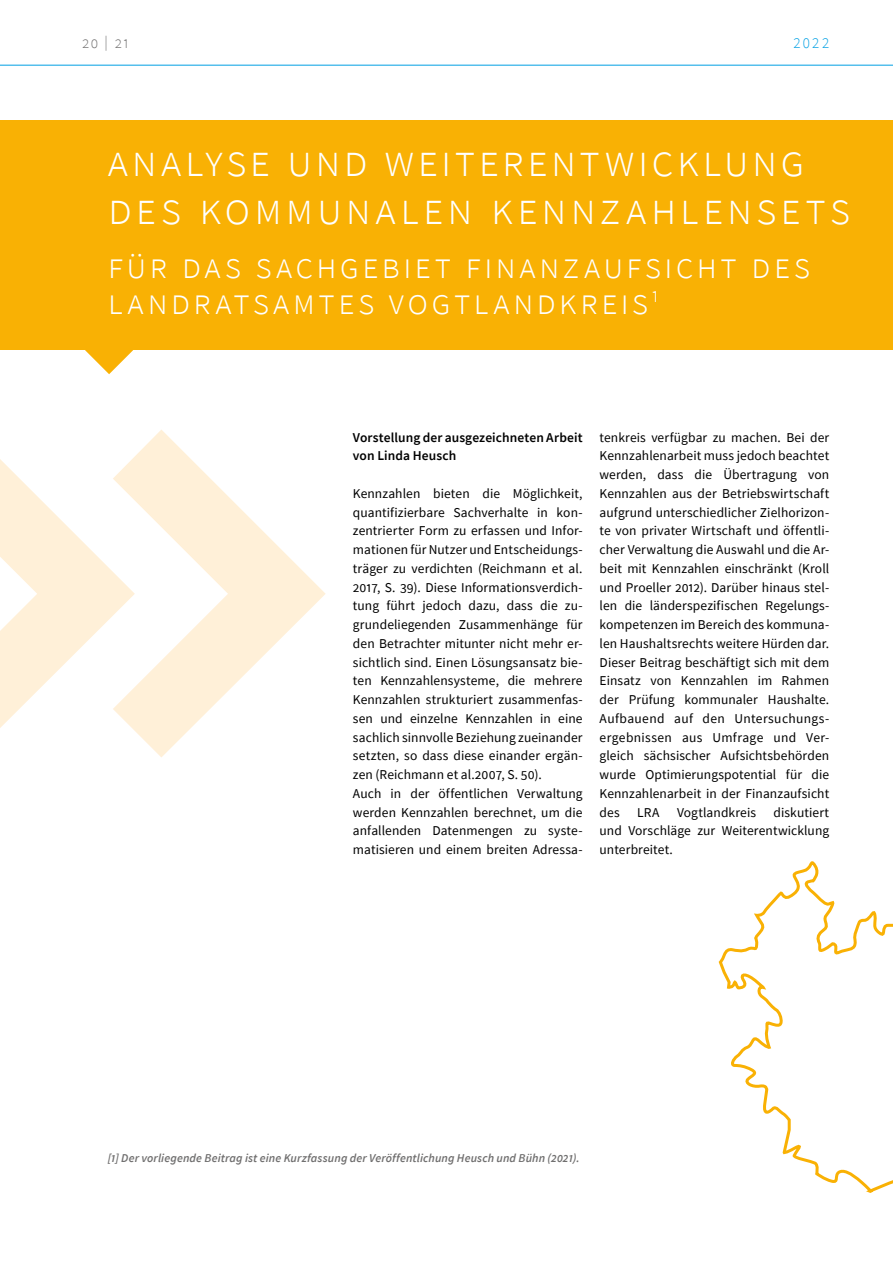
<style>
.page{position:relative;width:893px;height:1263px;background:#fff}
.page>*{position:absolute;margin:0;border:0;box-sizing:border-box;transform-origin:0 0}
.t1{font:300 45px/48px "Source Sans Pro";letter-spacing:.07em;color:#fff}
.t2{font:300 36px/36px "Source Sans Pro";letter-spacing:.085em;color:#fff}
.t3{font:300 15px "Source Sans Pro";color:#706f6f}
.t4{font:300 15px "Source Sans Pro";color:#009fe3}
.t5{font:13.5px/18.8px "Source Sans Pro";letter-spacing:.005em;color:#000;text-align:justify}
.t6{font:600 13.5px/18.8px "Source Sans Pro";letter-spacing:.01em;color:#000}
.t7{font:italic 600 12px "Source Sans Pro";letter-spacing:.01em;color:#706f6f}
</style>
<div class="page">
<svg style="left:0;top:64px;width:893px;height:2px;background:#7fcef0"></svg>
<div style="left:0;top:120px;width:893px;height:230px;background:#f9b104"></div>
<svg style="left:85px;top:350px;width:48px;height:24px"></svg>
<svg style="left:0;top:430px;width:326px;height:327px"></svg>
<svg style="left:718px;top:861px;width:175px;height:332px"></svg>
<p class="t3" style="left:82px;top:34px;width:48px">20 | 21</p>
<p class="t4" style="left:793px;top:34px;width:37px">2022</p>
<h1 class="t1" style="left:108px;top:137px;width:744px">analyse und weiterentwicklung des kommunalen kennzahlensets</h1>
<h2 class="t2" style="left:108px;top:248px;width:704px">für das sachgebiet finanzaufsicht des landratsamtes vogtlandkreis<sup>1</sup></h2>
<p class="t6" style="left:353px;top:427px;width:231px">Vorstellung der ausgezeichneten Arbeit von Linda Heusch</p>
<p class="t5" style="left:353px;top:484px;width:231px;text-align:left">Kennzahlen bieten die Möglichkeit, quantifizierbare Sachverhalte in kon&shy;zentrierter Form zu erfassen und Infor&shy;mationen für Nutzer und Entscheidungs&shy;träger zu verdichten (Reichmann et al.<br>2017, S. 39). Diese Informationsverdich&shy;tung führt jedoch dazu, dass die zu&shy;grundeliegenden Zusammenhänge für den Betrachter mitunter nicht mehr er&shy;sichtlich sind. Einen Lösungsansatz bie&shy;ten Kennzahlensysteme, die mehrere Kennzahlen strukturiert zusammenfas&shy;sen und einzelne Kennzahlen in eine sachlich sinnvolle Beziehung zueinander setzten, so dass diese einander ergän&shy;zen (Reichmann et al.2007, S. 50).<br>Auch in der öffentlichen Verwaltung werden Kennzahlen berechnet, um die anfallenden Datenmengen zu syste&shy;matisieren und einem breiten Adressa-</p>
<p class="t5" style="left:600px;top:428px;width:231px">tenkreis verfügbar zu machen. Bei der Kennzahlenarbeit muss jedoch beachtet werden, dass die Übertragung von Kennzahlen aus der Betriebswirtschaft aufgrund unterschiedlicher Zielhorizon&shy;te von privater Wirtschaft und öffentli&shy;cher Verwaltung die Auswahl und die Ar&shy;beit mit Kennzahlen einschränkt (Kroll und Proeller 2012). Darüber hinaus stel&shy;len die länderspezifischen Regelungs&shy;kompetenzen im Bereich des kommuna&shy;len Haushaltsrechts weitere Hürden dar.<br>Dieser Beitrag beschäftigt sich mit dem Einsatz von Kennzahlen im Rahmen der Prüfung kommunaler Haushalte.<br>Aufbauend auf den Untersuchungs&shy;ergebnissen aus Umfrage und Ver&shy;gleich sächsischer Aufsichtsbehörden wurde Optimierungspotential für die Kennzahlenarbeit in der Finanzaufsicht des</p>
<p class="t5" style="left:600px;top:803px;width:231px;text-indent:174px">diskutiert und Vorschläge zur Weiterentwicklung unterbreitet.</p>
<p class="t5" style="left:637px;top:803px;width:24px">LRA</p>
<p class="t5" style="left:677px;top:803px;width:81px">Vogtlandkreis</p>
<p class="t7" style="left:108px;top:1150px;width:473px">[1] Der vorliegende Beitrag ist eine Kurzfassung der Veröffentlichung Heusch und Bühn (2021).</p>
</div>
